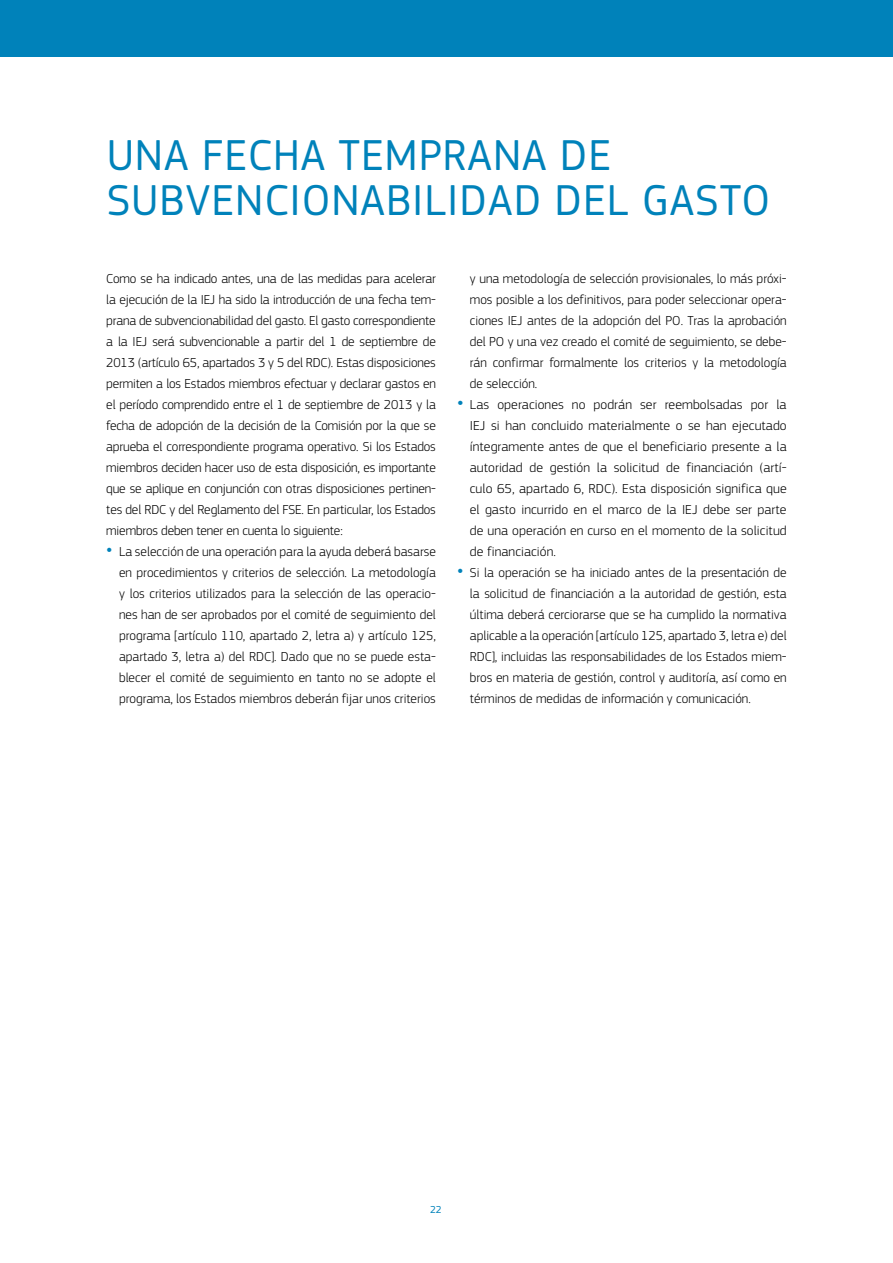
<style>
.page{position:relative;width:893px;height:1263px;background:#fff}
.page>*{position:absolute;margin:0;border:0;box-sizing:border-box;transform-origin:0 0}
.t1{font:45px/45px "EC Square Sans Pro";letter-spacing:.02em;color:#0082ba}
.t2{font:300 13.5px/21px "EC Square Sans Pro";color:#000;text-align:justify}
.t3{font:10.5px "EC Square Sans Pro";color:#0082ba}
.s1{font-size:24px;color:#0082ba}
</style>
<div class="page">
<div style="left:0;top:0;width:893px;height:57px;background:#0082ba"></div>
<h1 class="t1" style="left:107px;top:133px;width:665px">UNA FECHA TEMPRANA DE<br>SUBVENCIONABILIDAD DEL GASTO</h1>
<p class="t2" style="left:106px;top:268px;width:331px">Como se ha indicado antes, una de las medidas para acelerar la ejecución de la IEJ ha sido la introducción de una fecha tem&shy;prana de subvencionabilidad del gasto. El gasto correspondiente a la IEJ será subvencionable a partir del 1 de septiembre de 2013 (artículo 65, apartados 3 y 5 del RDC). Estas disposiciones permiten a los Estados miembros efectuar y declarar gastos en el período comprendido entre el 1 de septiembre de 2013 y la fecha de adopción de la decisión de la Comisión por la que se aprueba el correspondiente programa operativo. Si los Estados miembros deciden hacer uso de esta disposición, es importante que se aplique en conjunción con otras disposiciones pertinen&shy;tes del RDC y del Reglamento del FSE. En particular, los Estados miembros deben tener en cuenta lo siguiente:</p>
<p class="t2" style="left:119px;top:541px;width:318px;text-indent:-13px"><span class="s1">•</span> La selección de una operación para la ayuda deberá basarse en procedimientos y criterios de selección. La metodología y los criterios utilizados para la selección de las operacio&shy;nes han de ser aprobados por el comité de seguimiento del programa [artículo 110, apartado 2, letra a) y artículo 125, apartado 3, letra a) del RDC]. Dado que no se puede esta&shy;blecer el comité de seguimiento en tanto no se adopte el programa, los Estados miembros deberán fijar unos criterios</p>
<p class="t2" style="left:470px;top:268px;width:318px">y una metodología de selección provisionales, lo más próxi&shy;mos posible a los definitivos, para poder seleccionar opera&shy;ciones IEJ antes de la adopción del PO. Tras la aprobación del PO y una vez creado el comité de seguimiento, se debe&shy;rán confirmar formalmente los criterios y la metodología de selección.</p>
<p class="t2" style="left:470px;top:394px;width:318px;text-indent:-13px"><span class="s1">•</span> Las operaciones no podrán ser reembolsadas por la IEJ si han concluido materialmente o se han ejecutado íntegramente antes de que el beneficiario presente a la autoridad de gestión la solicitud de financiación (artí&shy;culo 65, apartado 6, RDC). Esta disposición significa que el gasto incurrido en el marco de la IEJ debe ser parte de una operación en curso en el momento de la solicitud de financiación.</p>
<p class="t2" style="left:470px;top:562px;width:318px;text-indent:-13px"><span class="s1">•</span> Si la operación se ha iniciado antes de la presentación de la solicitud de financiación a la autoridad de gestión, esta última deberá cerciorarse que se ha cumplido la normativa aplicable a la operación [artículo 125, apartado 3, letra e) del RDC], incluidas las responsabilidades de los Estados miem&shy;bros en materia de gestión, control y auditoría, así como en términos de medidas de información y comunicación.</p>
<p class="t3" style="left:430px;top:1203px;width:13px">22</p>
</div>
